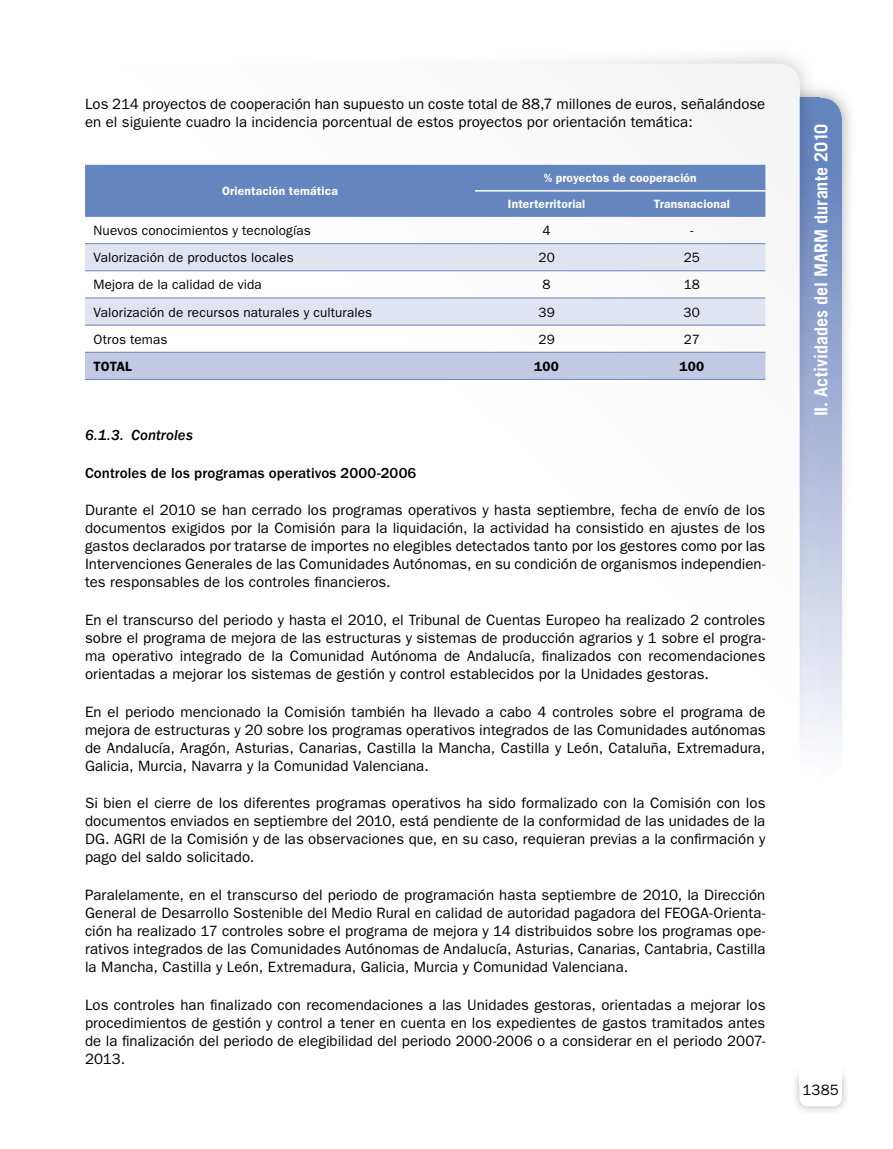
<style>
.page{position:relative;width:893px;height:1149px;background:#fff}
.page>*{position:absolute;margin:0;border:0;box-sizing:border-box;transform-origin:0 0}
.t1{font:700 18px "Trade Gothic";letter-spacing:.005em;color:#fff}
.t2{font:15px/18px "Franklin Gothic";letter-spacing:.005em;color:#000;text-align:justify}
.t3{font:500 15px "Franklin Gothic";letter-spacing:.005em;color:#000}
.t4{font:italic 500 15px "Franklin Gothic";color:#000}
.t5{font:13.5px "Franklin Gothic";letter-spacing:.005em;color:#000}
.t6{font:600 13.5px "Franklin Gothic";letter-spacing:.01em;color:#000}
.t7{font:600 12px/26px "Franklin Gothic";letter-spacing:.01em;color:#fff}
</style>
<div class="page">
<svg style="left:820px;top:98px;width:22px;height:671px;background:#a9b8d9"></svg>
<img style="left:799px;top:81px;width:21px;height:666px">
<svg style="left:85px;top:64px;width:714px;height:316px"></svg>
<img style="left:795px;top:1073px;width:51px;height:38px">
<div style="left:799px;top:1072px;width:43px;height:34px;background:#fff;border-radius:9px"></div>
<div style="left:799px;top:1063px;width:43px;height:21px;background:#fff"></div>
<div style="left:85px;top:165px;width:680px;height:52px;background:#6485be"></div>
<svg style="left:85px;top:244px;width:680px;height:80px;fill:#e0e4f0"></svg>
<div style="left:85px;top:353px;width:680px;height:26px;background:#c2cae3"></div>
<hr style="left:85px;top:243px;width:390px;height:1px;background:#6485be">
<hr style="left:475px;top:243px;width:143px;height:1px;background:#6485be">
<hr style="left:618px;top:243px;width:147px;height:1px;background:#6485be">
<hr style="left:85px;top:270px;width:390px;height:1px;background:#6485be">
<hr style="left:475px;top:270px;width:143px;height:1px;background:#6485be">
<hr style="left:618px;top:270px;width:147px;height:1px;background:#6485be">
<hr style="left:85px;top:297px;width:390px;height:1px;background:#6485be">
<hr style="left:475px;top:297px;width:143px;height:1px;background:#6485be">
<hr style="left:618px;top:297px;width:147px;height:1px;background:#6485be">
<hr style="left:85px;top:324px;width:390px;height:1px;background:#6485be">
<hr style="left:475px;top:324px;width:143px;height:1px;background:#6485be">
<hr style="left:618px;top:324px;width:147px;height:1px;background:#6485be">
<hr style="left:85px;top:352px;width:390px;height:1px;background:#6485be">
<hr style="left:475px;top:352px;width:143px;height:1px;background:#6485be">
<hr style="left:618px;top:352px;width:147px;height:1px;background:#6485be">
<hr style="left:85px;top:379px;width:390px;height:1px;background:#6485be">
<hr style="left:475px;top:379px;width:143px;height:1px;background:#6485be">
<hr style="left:618px;top:379px;width:147px;height:1px;background:#6485be">
<hr style="left:475px;top:190px;width:143px;height:1px;background:#fff">
<hr style="left:618px;top:190px;width:147px;height:1px;background:#fff">
<p class="t2" style="left:85px;top:95px;width:682px">Los 214 proyectos de cooperación han supuesto un coste total de 88,7 millones de euros, señalándose en el siguiente cuadro la incidencia porcentual de estos proyectos por orientación temática:</p>
<p class="t7" style="left:222px;top:178px;width:117px">Orientación temática</p>
<p class="t7" style="left:508px;top:165px;width:190px;text-indent:36px">% proyectos de cooperación<br>Interterritorial</p>
<p class="t7" style="left:654px;top:191px;width:77px">Transnacional</p>
<p class="t5" style="left:94px;top:223px;width:219px">Nuevos conocimientos y tecnologías</p>
<p class="t5" style="left:543px;top:223px;width:10px">4</p>
<p class="t5" style="left:690px;top:223px;width:4px">-</p>
<p class="t5" style="left:94px;top:250px;width:202px">Valorización de productos locales</p>
<p class="t5" style="left:538px;top:250px;width:18px">20</p>
<p class="t5" style="left:684px;top:250px;width:18px">25</p>
<p class="t5" style="left:94px;top:277px;width:170px">Mejora de la calidad de vida</p>
<p class="t5" style="left:543px;top:277px;width:10px">8</p>
<p class="t5" style="left:684px;top:277px;width:18px">18</p>
<p class="t5" style="left:94px;top:304px;width:280px">Valorización de recursos naturales y culturales</p>
<p class="t5" style="left:538px;top:304px;width:18px">39</p>
<p class="t5" style="left:684px;top:304px;width:18px">30</p>
<p class="t5" style="left:94px;top:331px;width:75px">Otros temas</p>
<p class="t5" style="left:538px;top:331px;width:18px">29</p>
<p class="t5" style="left:684px;top:331px;width:17px">27</p>
<p class="t6" style="left:94px;top:358px;width:40px">TOTAL</p>
<p class="t6" style="left:534px;top:358px;width:26px">100</p>
<p class="t6" style="left:679px;top:358px;width:26px">100</p>
<p class="t4" style="left:85px;top:426px;width:109px">6.1.3. Controles</p>
<p class="t3" style="left:85px;top:464px;width:333px">Controles de los programas operativos 2000-2006</p>
<p class="t2" style="left:85px;top:501px;width:682px">Durante el 2010 se han cerrado los programas operativos y hasta septiembre, fecha de envío de los documentos exigidos por la Comisión para la liquidación, la actividad ha consistido en ajustes de los gastos declarados por tratarse de importes no elegibles detectados tanto por los gestores como por las Intervenciones Generales de las Comunidades Autónomas, en su condición de organismos independien&shy;tes responsables de los controles financieros.</p>
<p class="t2" style="left:85px;top:611px;width:682px">En el transcurso del periodo y hasta el 2010, el Tribunal de Cuentas Europeo ha realizado 2 controles sobre el programa de mejora de las estructuras y sistemas de producción agrarios y 1 sobre el progra&shy;ma operativo integrado de la Comunidad Autónoma de Andalucía, finalizados con recomendaciones orientadas a mejorar los sistemas de gestión y control establecidos por la Unidades gestoras.</p>
<p class="t2" style="left:85px;top:702px;width:682px">En el periodo mencionado la Comisión también ha llevado a cabo 4 controles sobre el programa de mejora de estructuras y 20 sobre los programas operativos integrados de las Comunidades autónomas de Andalucía, Aragón, Asturias, Canarias, Castilla la Mancha, Castilla y León, Cataluña, Extremadura, Galicia, Murcia, Navarra y la Comunidad Valenciana.</p>
<p class="t2" style="left:85px;top:794px;width:682px">Si bien el cierre de los diferentes programas operativos ha sido formalizado con la Comisión con los documentos enviados en septiembre del 2010, está pendiente de la conformidad de las unidades de la DG. AGRI de la Comisión y de las observaciones que, en su caso, requieran previas a la confirmación y pago del saldo solicitado.</p>
<p class="t2" style="left:85px;top:885px;width:682px">Paralelamente, en el transcurso del periodo de programación hasta septiembre de 2010, la Dirección General de Desarrollo Sostenible del Medio Rural en calidad de autoridad pagadora del FEOGA-Orienta&shy;ción ha realizado 17 controles sobre el programa de mejora y 14 distribuidos sobre los programas ope&shy;rativos integrados de las Comunidades Autónomas de Andalucía, Asturias, Canarias, Cantabria, Castilla la Mancha, Castilla y León, Extremadura, Galicia, Murcia y Comunidad Valenciana.</p>
<p class="t2" style="left:85px;top:995px;width:682px">Los controles han finalizado con recomendaciones a las Unidades gestoras, orientadas a mejorar los procedimientos de gestión y control a tener en cuenta en los expedientes de gastos tramitados antes de la finalización del periodo de elegibilidad del periodo 2000-2006 o a considerar en el periodo 2007- 2013.</p>
<p class="t1" style="left:810px;top:416px;width:294px;rotate:-90deg">II. Actividades del MARM durante 2010</p>
<p class="t2" style="left:802px;top:1080px;width:38px">1385</p>
</div>
